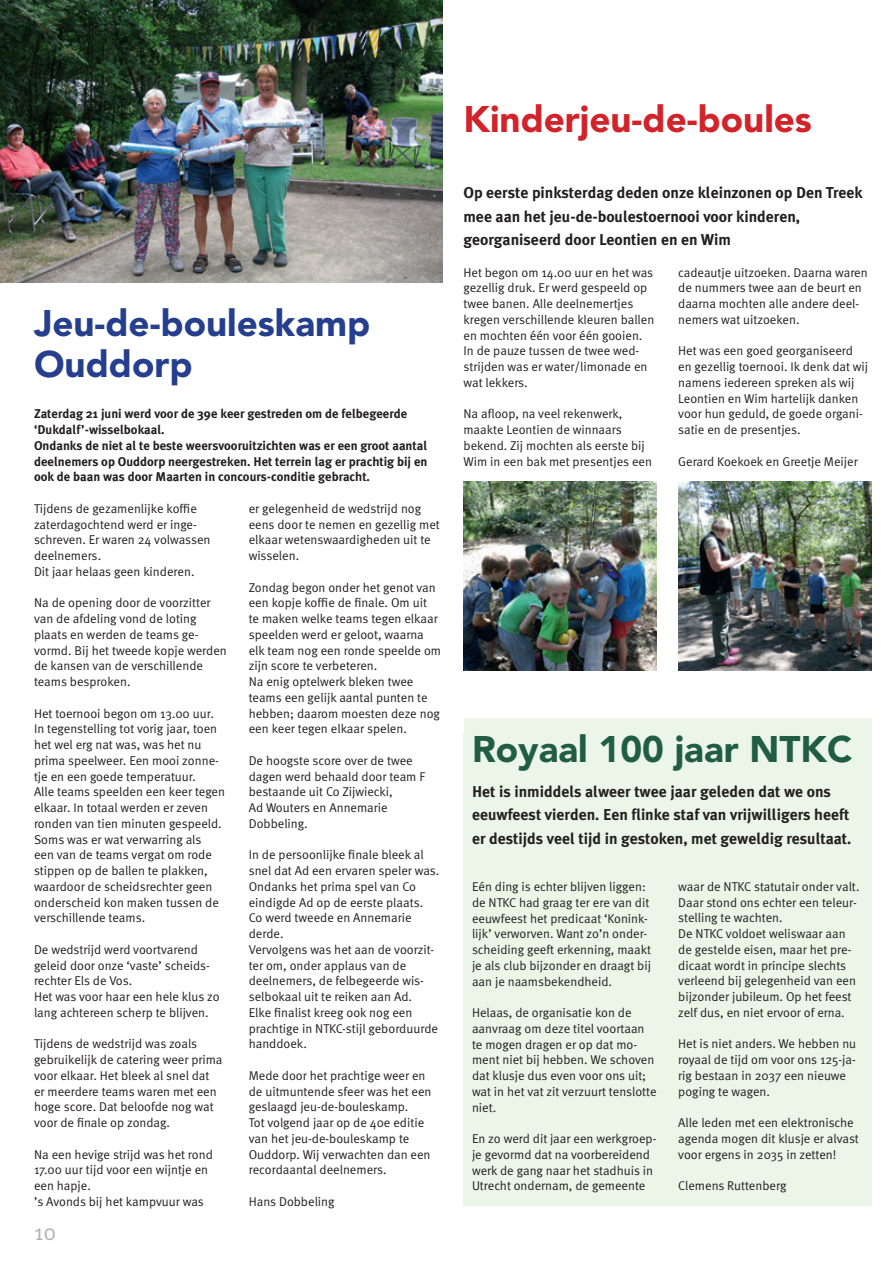
<style>
.page{position:relative;width:893px;height:1263px;background:#fff}
.page>*{position:absolute;margin:0;border:0;box-sizing:border-box;transform-origin:0 0}
.t1{font:900 36.75px/40.7px "Avenir";color:#253f8e}
.t2{font:900 36.75px "Avenir";color:#d1232a}
.t3{font:900 36.75px "Avenir";color:#215e41}
.t4{font:22.5px "Meta Normal";color:#b2b3b7}
.t5{font:700 15.75px/23.7px "Meta Plus";color:#231f20}
.t6{font:12.75px/15.8px "Meta Normal";color:#231f20}
.t7{font:700 12.75px/15.8px "Meta Plus";color:#231f20}
</style>
<div class="page">
<div style="left:463px;top:733px;width:409px;height:473px;background:#ecf6e8"></div>
<div style="left:465px;top:718px;width:407px;height:15px;background:#ecf6e8"></div>
<img style="left:0;top:0;width:442px;height:283px">
<img style="left:463px;top:481px;width:194px;height:189px">
<img style="left:678px;top:481px;width:194px;height:189px">
<h1 class="t1" style="left:34px;top:303px;width:338px">Jeu-de-bouleskamp<br>Ouddorp</h1>
<p class="t7" style="left:34px;top:406px;width:395px">Zaterdag 21 juni werd voor de 39e keer gestreden om de felbegeerde ‘Dukdalf’-wisselbokaal.<br>Ondanks de niet al te beste weersvooruitzichten was er een groot aantal deelnemers op Ouddorp neergestreken. Het terrein lag er prachtig bij en ook de baan was door Maarten in concours-conditie gebracht.</p>
<p class="t6" style="left:34px;top:500px;width:178px">Tijdens de gezamenlijke koffie zaterdagochtend werd er inge&shy;schreven. Er waren 24 volwassen deelnemers.<br>Dit jaar helaas geen kinderen.</p>
<p class="t6" style="left:34px;top:595px;width:194px">Na de opening door de voorzitter van de afdeling vond de loting plaats en werden de teams ge&shy;vormd. Bij het tweede kopje werden de kansen van de verschillende teams besproken.</p>
<p class="t6" style="left:34px;top:705px;width:193px">Het toernooi begon om 13.00 uur.<br>In tegenstelling tot vorig jaar, toen het wel erg nat was, was het nu prima speelweer. Een mooi zonne&shy;tje en een goede temperatuur.<br>Alle teams speelden een keer tegen elkaar. In totaal werden er zeven ronden van tien minuten gespeeld.<br>Soms was er wat verwarring als<br>een van de teams vergat om rode stippen op de ballen te plakken, waardoor de scheidsrechter geen onderscheid kon maken tussen de verschillende teams.</p>
<p class="t6" style="left:34px;top:941px;width:187px">De wedstrijd werd voortvarend geleid door onze ‘vaste’ scheids&shy;rechter Els de Vos.<br>Het was voor haar een hele klus zo lang achtereen scherp te blijven.</p>
<p class="t6" style="left:34px;top:1036px;width:190px">Tijdens de wedstrijd was zoals gebruikelijk de catering weer prima voor elkaar. Het bleek al snel dat er meerdere teams waren met een hoge score. Dat beloofde nog wat voor de finale op zondag.</p>
<p class="t6" style="left:34px;top:1146px;width:180px">Na een hevige strijd was het rond<br>17.00 uur tijd voor een wijntje en een hapje.<br>’s Avonds bij het kampvuur was</p>
<p class="t6" style="left:249px;top:500px;width:193px">er gelegenheid de wedstrijd nog eens door te nemen en gezellig met elkaar wetenswaardigheden uit te wisselen.</p>
<p class="t6" style="left:249px;top:579px;width:194px">Zondag begon onder het genot van een kopje koffie de finale. Om uit<br>te maken welke teams tegen elkaar speelden werd er geloot, waarna elk team nog een ronde speelde om zijn score te verbeteren.<br>Na enig optelwerk bleken twee teams een gelijk aantal punten te hebben; daarom moesten deze nog een keer tegen elkaar spelen.</p>
<p class="t6" style="left:249px;top:752px;width:178px">De hoogste score over de twee dagen werd behaald door team F bestaande uit Co Zijwiecki,<br>Ad Wouters en Annemarie<br>Dobbeling.</p>
<p class="t6" style="left:249px;top:847px;width:192px">In de persoonlijke finale bleek al snel dat Ad een ervaren speler was.<br>Ondanks het prima spel van Co eindigde Ad op de eerste plaats.<br>Co werd tweede en Annemarie derde.<br>Vervolgens was het aan de voorzit&shy;ter om, onder applaus van de deelnemers, de felbegeerde wis&shy;selbokaal uit te reiken aan Ad.<br>Elke finalist kreeg ook nog een prachtige in NTKC-stijl geborduurde handdoek.</p>
<p class="t6" style="left:249px;top:1067px;width:184px">Mede door het prachtige weer en de uitmuntende sfeer was het een geslaagd jeu-de-bouleskamp.<br>Tot volgend jaar op de 40e editie van het jeu-de-bouleskamp te<br>Ouddorp. Wij verwachten dan een recordaantal deelnemers.</p>
<p class="t6" style="left:249px;top:1193px;width:87px">Hans Dobbeling</p>
<h2 class="t4" style="left:34px;top:1219px;width:24px">10</h2>
<h1 class="t2" style="left:463px;top:97px;width:350px">Kinderjeu-de-boules</h1>
<p class="t5" style="left:463px;top:181px;width:401px">Op eerste pinksterdag deden onze kleinzonen op Den Treek mee aan het jeu-de-boulestoernooi voor kinderen, georganiseerd door Leontien en en Wim</p>
<p class="t6" style="left:463px;top:264px;width:192px">Het begon om 14.00 uur en het was gezellig druk. Er werd gespeeld op twee banen. Alle deelnemertjes kregen verschillende kleuren ballen en mochten één voor één gooien.<br>In de pauze tussen de twee wed&shy;strijden was er water/limonade en wat lekkers.</p>
<p class="t6" style="left:463px;top:406px;width:190px">Na afloop, na veel rekenwerk, maakte Leontien de winnaars bekend. Zij mochten als eerste bij<br>Wim in een bak met presentjes een</p>
<p class="t6" style="left:678px;top:264px;width:191px">cadeautje uitzoeken. Daarna waren de nummers twee aan de beurt en daarna mochten alle andere deel&shy;nemers wat uitzoeken.</p>
<p class="t6" style="left:678px;top:343px;width:191px">Het was een goed georganiseerd en gezellig toernooi. Ik denk dat wij namens iedereen spreken als wij<br>Leontien en Wim hartelijk danken voor hun geduld, de goede organi&shy;satie en de presentjes.</p>
<p class="t6" style="left:678px;top:453px;width:181px">Gerard Koekoek en Greetje Meijer</p>
<h1 class="t3" style="left:472px;top:727px;width:382px">Royaal 100 jaar NTKC</h1>
<p class="t5" style="left:472px;top:779px;width:381px">Het is inmiddels alweer twee jaar geleden dat we ons eeuwfeest vierden. Een flinke staf van vrijwilligers heeft er destijds veel tijd in gestoken, met geweldig resultaat.</p>
<p class="t6" style="left:472px;top:878px;width:181px">Eén ding is echter blijven liggen: de NTKC had graag ter ere van dit eeuwfeest het predicaat ‘Konink&shy;lijk’ verworven. Want zo’n onder&shy;scheiding geeft erkenning, maakt je als club bijzonder en draagt bij aan je naamsbekendheid.</p>
<p class="t6" style="left:472px;top:1004px;width:186px">Helaas, de organisatie kon de aanvraag om deze titel voortaan te mogen dragen er op dat mo&shy;ment niet bij hebben. We schoven dat klusje dus even voor ons uit; wat in het vat zit verzuurt tenslotte niet.</p>
<p class="t6" style="left:472px;top:1130px;width:186px">En zo werd dit jaar een werkgroep&shy;je gevormd dat na voorbereidend werk de gang naar het stadhuis in<br>Utrecht ondernam, de gemeente</p>
<p class="t6" style="left:678px;top:878px;width:183px">waar de NTKC statutair onder valt.<br>Daar stond ons echter een teleur&shy;stelling te wachten.<br>De NTKC voldoet weliswaar aan de gestelde eisen, maar het pre&shy;dicaat wordt in principe slechts verleend bij gelegenheid van een bijzonder jubileum. Op het feest zelf dus, en niet ervoor of erna.</p>
<p class="t6" style="left:678px;top:1036px;width:180px">Het is niet anders. We hebben nu royaal de tijd om voor ons 125-ja&shy;rig bestaan in 2037 een nieuwe poging te wagen.</p>
<p class="t6" style="left:678px;top:1115px;width:182px">Alle leden met een elektronische agenda mogen dit klusje er alvast voor ergens in 2035 in zetten!</p>
<p class="t6" style="left:678px;top:1178px;width:110px">Clemens Ruttenberg</p>
</div>
